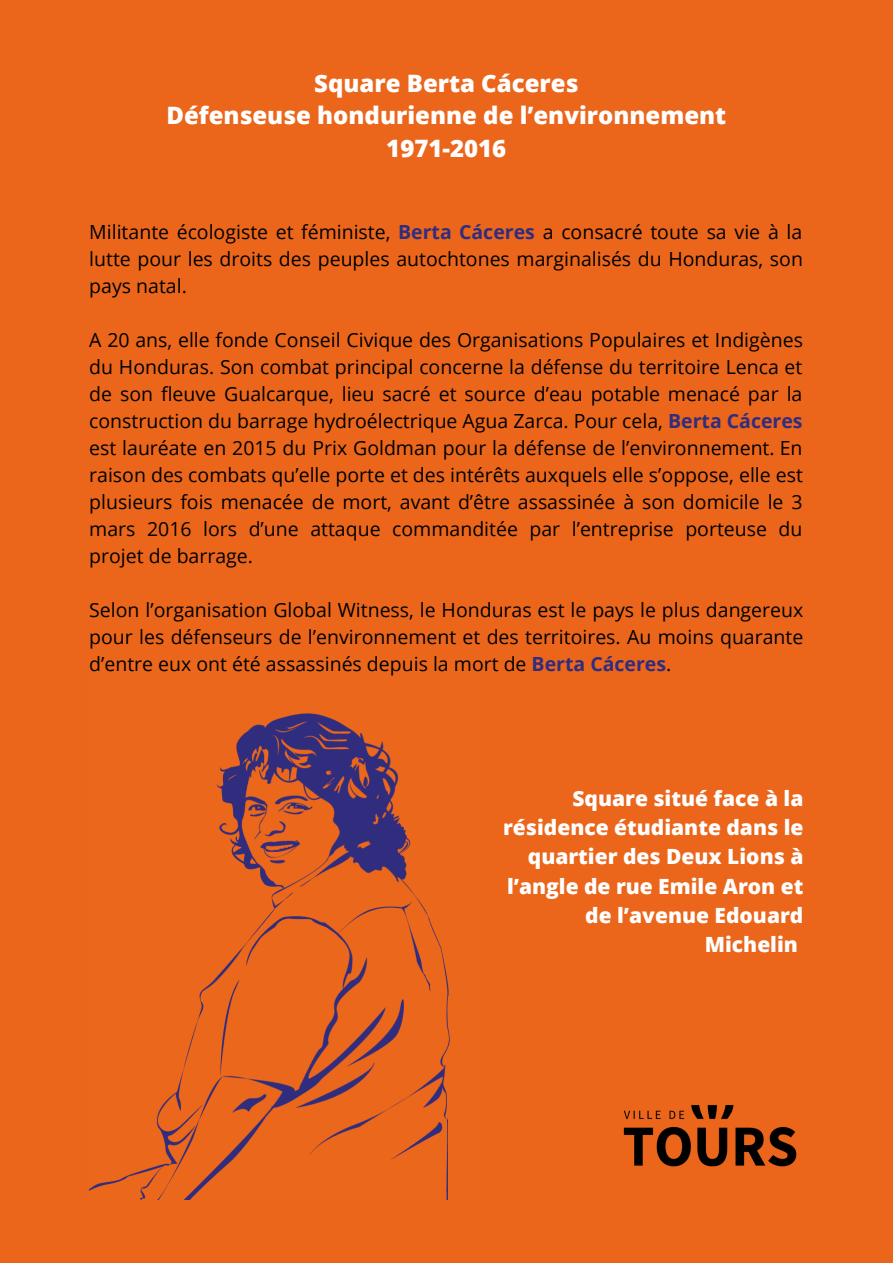
<style>
.page{position:relative;width:893px;height:1264px;background:#fff}
.page>*{position:absolute;margin:0;border:0;box-sizing:border-box;transform-origin:0 0}
.t1{font:800 24px "Open Sans";color:#fff}
.t2{font:800 21px/29.2px "Open Sans";color:#fff;text-align:right}
.t3{font:19.5px/27px "Open Sans";color:#000;text-align:justify}
.s1{font-weight:700;color:#302d7e}
</style>
<div class="page">
<div style="left:0;top:0;width:892px;height:1262px;background:#eb661b"></div>
<img style="left:89px;top:713px;width:361px;height:486px">
<img style="left:623px;top:1105px;width:174px;height:62px">
<p class="t1" style="left:314px;top:66px;width:266px">Square Berta Cáceres</p>
<p class="t1" style="left:166px;top:99px;width:561px">Défenseuse hondurienne de l’environnement</p>
<p class="t1" style="left:386px;top:131px;width:121px">1971-2016</p>
<p class="t3" style="left:89px;top:218px;width:715px">Militante écologiste et féministe, <span class="s1">Berta Cáceres</span> a consacré toute sa vie à la lutte pour les droits des peuples autochtones marginalisés du Honduras, son pays natal.</p>
<p class="t3" style="left:89px;top:326px;width:715px">A 20 ans, elle fonde Conseil Civique des Organisations Populaires et Indigènes du Honduras. Son combat principal concerne la défense du territoire Lenca et de son fleuve Gualcarque, lieu sacré et source d’eau potable menacé par la construction du barrage hydroélectrique Agua Zarca. Pour cela, <span class="s1">Berta Cáceres </span>est lauréate en 2015 du Prix Goldman pour la défense de l’environnement. En raison des combats qu’elle porte et des intérêts auxquels elle s’oppose, elle est plusieurs fois menacée de mort, avant d’être assassinée à son domicile le 3 mars 2016 lors d’une attaque commanditée par l’entreprise porteuse du projet de barrage.</p>
<p class="t3" style="left:89px;top:596px;width:715px">Selon l’organisation Global Witness, le Honduras est le pays le plus dangereux pour les défenseurs de l’environnement et des territoires. Au moins quarante d’entre eux ont été assassinés depuis la mort de <span class="s1">Berta Cáceres</span>.</p>
<p class="t2" style="left:503px;top:783px;width:302px">Square situé face à la résidence étudiante dans le quartier des Deux Lions à l’angle de rue Emile Aron et de l’avenue Edouard<br>Michelin</p>
</div>
